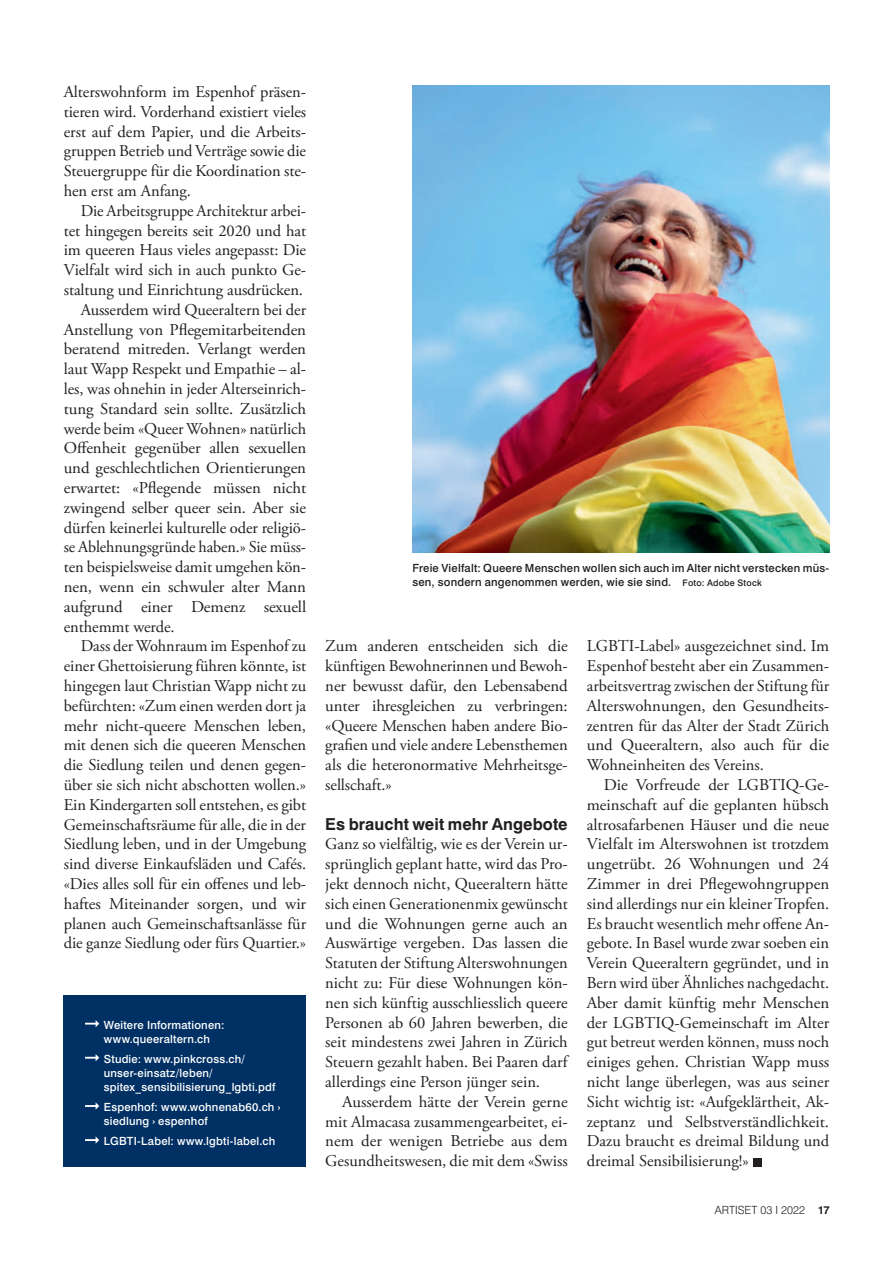
<style>
.page{position:relative;width:893px;height:1263px;background:#fff}
.page>*{position:absolute;margin:0;border:0;box-sizing:border-box;transform-origin:0 0}
.t1{font:16.5px/19.8px "Adobe Garamond Pro";letter-spacing:-.005em;color:#231f20;text-align:justify}
.t2{font:700 16.5px "Swiss 721 BT";letter-spacing:.005em;color:#231f20}
.t3{font:500 11.25px/14.2px "Swiss 721 BT";letter-spacing:.02em;color:#fff}
.t4{font:500 11.25px/14.2px "Swiss 721 BT";letter-spacing:.015em;color:#231f20}
.t5{font:300 11.25px "Swiss 721 BT";color:#231f20}
.s1{font-size:9px}
.s2{font-weight:700}
</style>
<div class="page">
<img style="left:412px;top:85px;width:417px;height:467px">
<div style="left:753px;top:1158px;width:8px;height:8px;background:#231f20"></div>
<div style="left:64px;top:995px;width:242px;height:171px;background:#003064"></div>
<svg style="left:85px;top:1020px;width:14px;height:7px"></svg>
<svg style="left:85px;top:1054px;width:14px;height:7px"></svg>
<svg style="left:85px;top:1102px;width:14px;height:8px"></svg>
<svg style="left:85px;top:1136px;width:14px;height:8px"></svg>
<p class="t1" style="left:64px;top:82px;width:244px">Alterswohnform im Espenhof präsen&shy;tieren wird. Vorderhand existiert vieles erst auf dem Papier, und die Arbeits&shy;gruppen Betrieb und Verträge sowie die Steuergruppe für die Koordination ste&shy;hen erst am Anfang.</p>
<p class="t1" style="left:81px;top:201px;width:227px">Die Arbeitsgruppe Architektur arbei-</p>
<p class="t1" style="left:64px;top:221px;width:244px">tet hingegen bereits seit 2020 und hat</p>
<p class="t1" style="left:64px;top:241px;width:244px">im queeren Haus vieles angepasst: Die</p>
<p class="t1" style="left:64px;top:261px;width:244px">Vielfalt wird sich in auch punkto Ge-</p>
<p class="t1" style="left:64px;top:280px;width:241px">staltung und Einrichtung ausdrücken.</p>
<p class="t1" style="left:81px;top:300px;width:227px">Ausserdem wird Queeraltern bei der</p>
<p class="t1" style="left:64px;top:320px;width:244px">Anstellung von Pflegemitarbeitenden</p>
<p class="t1" style="left:64px;top:340px;width:244px">beratend mitreden. Verlangt werden</p>
<p class="t1" style="left:64px;top:360px;width:244px">laut Wapp Respekt und Empathie – al-</p>
<p class="t1" style="left:64px;top:379px;width:244px">les, was ohnehin in jeder Alterseinrich-</p>
<p class="t1" style="left:64px;top:399px;width:244px">tung Standard sein sollte. Zusätzlich</p>
<p class="t1" style="left:64px;top:419px;width:244px">werde beim «Queer Wohnen» natürlich</p>
<p class="t1" style="left:64px;top:439px;width:244px">Offenheit gegenüber allen sexuellen</p>
<p class="t1" style="left:64px;top:459px;width:244px">und geschlechtlichen Orientierungen</p>
<p class="t1" style="left:64px;top:478px;width:244px">erwartet: «Pflegende müssen nicht</p>
<p class="t1" style="left:64px;top:498px;width:244px">zwingend selber queer sein. Aber sie</p>
<p class="t1" style="left:64px;top:518px;width:244px">dürfen keinerlei kulturelle oder religiö-</p>
<p class="t1" style="left:64px;top:538px;width:244px">se Ablehnungsgründe haben.» Sie müss-</p>
<p class="t1" style="left:64px;top:558px;width:244px">ten beispielsweise damit umgehen kön-</p>
<p class="t1" style="left:64px;top:577px;width:244px">nen, wenn ein schwuler alter Mann</p>
<p class="t1" style="left:64px;top:597px;width:244px">aufgrund einer Demenz sexuell</p>
<p class="t1" style="left:64px;top:617px;width:112px">enthemmt werde.</p>
<p class="t1" style="left:81px;top:637px;width:227px">Dass der Wohnraum im Espenhof zu</p>
<p class="t1" style="left:64px;top:657px;width:244px">einer Ghettoisierung führen könnte, ist</p>
<p class="t1" style="left:64px;top:676px;width:244px">hingegen laut Christian Wapp nicht zu</p>
<p class="t1" style="left:64px;top:696px;width:244px">befürchten: «Zum einen werden dort ja</p>
<p class="t1" style="left:64px;top:716px;width:244px">mehr nicht-queere Menschen leben,</p>
<p class="t1" style="left:64px;top:736px;width:244px">mit denen sich die queeren Menschen</p>
<p class="t1" style="left:64px;top:756px;width:244px">die Siedlung teilen und denen gegen-</p>
<p class="t1" style="left:64px;top:775px;width:244px">über sie sich nicht abschotten wollen.»</p>
<p class="t1" style="left:64px;top:795px;width:244px">Ein Kindergarten soll entstehen, es gibt</p>
<p class="t1" style="left:64px;top:815px;width:244px">Gemeinschaftsräume für alle, die in der</p>
<p class="t1" style="left:64px;top:835px;width:244px">Siedlung leben, und in der Umgebung</p>
<p class="t1" style="left:64px;top:855px;width:244px">sind diverse Einkaufsläden und Cafés.</p>
<p class="t1" style="left:64px;top:874px;width:244px">«Dies alles soll für ein offenes und leb-</p>
<p class="t1" style="left:64px;top:894px;width:244px">haftes Miteinander sorgen, und wir</p>
<p class="t1" style="left:64px;top:914px;width:244px">planen auch Gemeinschaftsanlässe für</p>
<p class="t1" style="left:64px;top:934px;width:244px">die ganze Siedlung oder fürs Quartier.»</p>
<p class="t3" style="left:104px;top:1017px;width:122px">Weitere Informationen: www.queeraltern.ch</p>
<p class="t3" style="left:104px;top:1051px;width:173px">Studie: www.pinkcross.ch/ unser-einsatz/leben/ spitex_sensibilisierung_lgbti.pdf</p>
<p class="t3" style="left:104px;top:1100px;width:178px">Espenhof: www.wohnenab60.ch › siedlung › espenhof</p>
<p class="t3" style="left:104px;top:1134px;width:173px">LGBTI-Label: www.lgbti-label.ch</p>
<p class="t4" style="left:412px;top:561px;width:418px">Freie Vielfalt: Queere Menschen wollen sich auch im Alter nicht verstecken müs&shy;sen, sondern angenommen werden, wie sie sind. <span class="s1">Foto: Adobe Stock</span></p>
<p class="t1" style="left:325px;top:637px;width:244px">Zum anderen entscheiden sich die künftigen Bewohnerinnen und Bewoh&shy;ner bewusst dafür, den Lebensabend unter ihresgleichen zu verbringen: «Queere Menschen haben andere Bio&shy;grafien und viele andere Lebensthemen als die heteronormative Mehrheitsge&shy;sellschaft.»</p>
<p class="t2" style="left:325px;top:814px;width:244px">Es braucht weit mehr Angebote</p>
<p class="t1" style="left:325px;top:835px;width:244px">Ganz so vielfältig, wie es der Verein ur&shy;sprünglich geplant hatte, wird das Pro&shy;jekt dennoch nicht, Queeraltern hätte sich einen Generationenmix gewünscht und die Wohnungen gerne auch an Auswärtige vergeben. Das lassen die Statuten der Stiftung Alterswohnungen nicht zu: Für diese Wohnungen kön&shy;nen sich künftig ausschliesslich queere Personen ab 60 Jahren bewerben, die seit mindestens zwei Jahren in Zürich Steuern gezahlt haben. Bei Paaren darf allerdings eine Person jünger sein.</p>
<p class="t1" style="left:325px;top:1092px;width:244px;text-indent:17px">Ausserdem hätte der Verein gerne mit Almacasa zusammengearbeitet, ei&shy;nem der wenigen Betriebe aus dem Gesundheitswesen, die mit dem «Swiss</p>
<p class="t1" style="left:587px;top:637px;width:244px">LGBTI-Label» ausgezeichnet sind. Im Espenhof besteht aber ein Zusammen&shy;arbeitsvertrag zwischen der Stiftung für Alterswohnungen, den Gesundheits&shy;zentren für das Alter der Stadt Zürich und Queeraltern, also auch für die Wohneinheiten des Vereins.</p>
<p class="t1" style="left:587px;top:775px;width:244px;text-indent:17px">Die Vorfreude der LGBTIQ-Ge&shy;meinschaft auf die geplanten hübsch altrosafarbenen Häuser und die neue Vielfalt im Alterswohnen ist trotzdem ungetrübt. 26 Wohnungen und 24<br>Zimmer in drei Pflegewohngruppen sind allerdings nur ein kleiner Tropfen.<br>Es braucht wesentlich mehr offene An&shy;gebote. In Basel wurde zwar soeben ein Verein Queeraltern gegründet, und in Bern wird über Ähnliches nachgedacht.<br>Aber damit künftig mehr Menschen der LGBTIQ-Gemeinschaft im Alter gut betreut werden können, muss noch einiges gehen. Christian Wapp muss nicht lange überlegen, was aus seiner Sicht wichtig ist: «Aufgeklärtheit, Ak&shy;zeptanz und Selbstverständlichkeit.<br>Dazu braucht es dreimal Bildung und dreimal Sensibilisierung!»</p>
<p class="t5" style="left:715px;top:1203px;width:117px">ARTISET 03 I 2022 <span class="s2">17</span></p>
</div>
